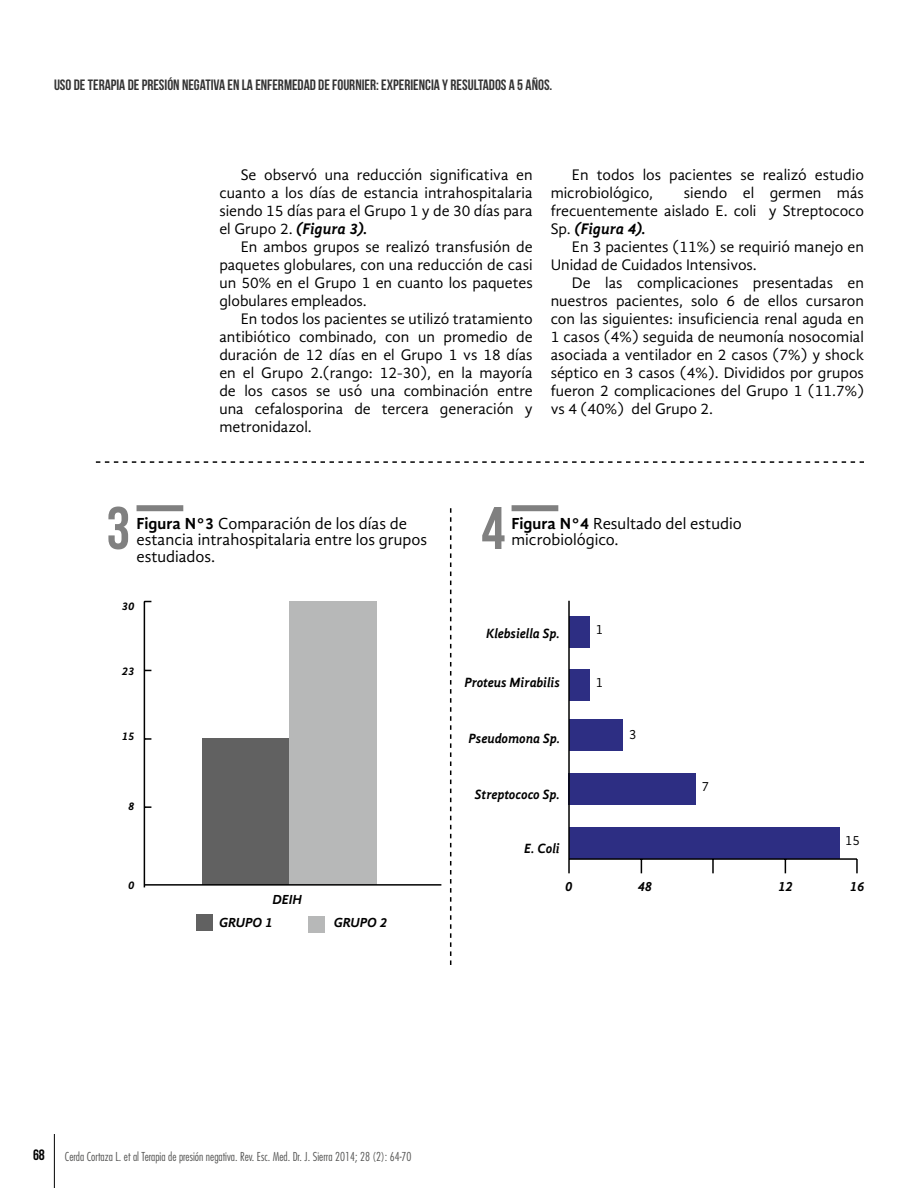
<style>
.page{position:relative;width:918px;height:1188px;background:#fff}
.page>*{position:absolute;margin:0;border:0;box-sizing:border-box;transform-origin:0 0}
.t1{font:700 60px "Bebas Neue";color:#808080}
.t2{font:16.5px/16.5px "Gandhi Sans";color:#000}
.t3{font:15.75px/18px "Gandhi Sans";color:#000;text-align:justify}
.t4{font:15px "Bebas Neue";color:#333}
.t5{font:700 15px "Bebas Neue";color:#000}
.t6{font:italic 700 13.8px "Gandhi Sans";color:#000;scale:.96 1}
.t7{font:13.8px "Gandhi Sans";color:#000;scale:.96 1}
.t8{font:italic 700 13.5px/23.2px "Gandhi Sans";color:#000}
.t9{font:300 condensed 12px "Futura Std";color:#575756}
.t10{font:italic 700 11.4px "Gandhi Sans";color:#000}
.s1{font-weight:700;font-style:italic}
.s2{font-weight:700}
</style>
<div class="page">
<hr style="left:54px;top:1134px;width:1px;height:54px;background:#000">
<hr style="left:144px;top:602px;width:1px;height:285px;background:#000">
<svg style="left:145px;top:738px;width:6px;height:2px"></svg>
<svg style="left:145px;top:806px;width:6px;height:2px"></svg>
<div style="left:202px;top:739px;width:88px;height:146px;background:#616161"></div>
<div style="left:290px;top:601px;width:87px;height:284px;background:#b7b8b8"></div>
<hr style="left:144px;top:884px;width:297px;height:2px;background:#000">
<div style="left:196px;top:914px;width:17px;height:17px;background:#616161"></div>
<div style="left:308px;top:916px;width:17px;height:17px;background:#b7b8b8"></div>
<div style="left:137px;top:505px;width:46px;height:6px;background:#808080"></div>
<div style="left:512px;top:505px;width:46px;height:6px;background:#808080"></div>
<svg style="left:96px;top:461px;width:768px;height:2px"></svg>
<div style="left:569px;top:616px;width:21px;height:32px;background:#2d2e83"></div>
<div style="left:569px;top:669px;width:21px;height:32px;background:#2d2e83"></div>
<div style="left:569px;top:719px;width:54px;height:32px;background:#2d2e83"></div>
<div style="left:569px;top:773px;width:127px;height:32px;background:#2d2e83"></div>
<div style="left:569px;top:827px;width:270px;height:32px;background:#2d2e83"></div>
<hr style="left:569px;top:858px;width:288px;height:2px;background:#000">
<hr style="left:568px;top:601px;width:2px;height:272px;background:#000">
<svg style="left:641px;top:860px;width:1px;height:13px"></svg>
<svg style="left:712px;top:860px;width:2px;height:13px"></svg>
<svg style="left:785px;top:860px;width:1px;height:13px"></svg>
<svg style="left:856px;top:859px;width:2px;height:14px"></svg>
<svg style="left:450px;top:508px;width:1px;height:457px"></svg>
<p class="t4" style="left:54px;top:77px;width:500px">USO DE TERAPIA DE PRESIÓN NEGATIVA EN LA ENFERMEDAD DE FOURNIER: EXPERIENCIA Y RESULTADOS A 5 AÑOS.</p>
<p class="t3" style="left:219px;top:166px;width:315px;text-indent:21px">Se observó una reducción significativa en cuanto a los días de estancia intrahospitalaria siendo 15 días para el Grupo 1 y de 30 días para el Grupo 2. <span class="s1">(Figura 3).</span></p>
<p class="t3" style="left:219px;top:238px;width:315px;text-indent:21px">En ambos grupos se realizó transfusión de paquetes globulares, con una reducción de casi un 50% en el Grupo 1 en cuanto los paquetes globulares empleados.</p>
<p class="t3" style="left:219px;top:310px;width:315px;text-indent:21px">En todos los pacientes se utilizó tratamiento antibiótico combinado, con un promedio de duración de 12 días en el Grupo 1 vs 18 días en el Grupo 2.(rango: 12-30), en la mayoría de los casos se usó una combinación entre una cefalosporina de tercera generación y metronidazol.</p>
<p class="t3" style="left:551px;top:166px;width:315px;text-indent:21px">En todos los pacientes se realizó estudio microbiológico,</p>
<p class="t3" style="left:551px;top:184px;width:315px;text-indent:133px">siendo el germen más frecuentemente aislado E. coli y Streptococo Sp. <span class="s1">(Figura 4).</span></p>
<p class="t3" style="left:551px;top:238px;width:315px;text-indent:21px">En 3 pacientes (11%) se requirió manejo en<br>Unidad de Cuidados Intensivos.</p>
<p class="t3" style="left:551px;top:274px;width:315px;text-indent:21px">De las complicaciones presentadas en nuestros pacientes, solo 6 de ellos cursaron con las siguientes: insuficiencia renal aguda en 1 casos (4%) seguida de neumonía nosocomial asociada a ventilador en 2 casos (7%) y shock séptico en 3 casos (4%). Divididos por grupos fueron 2 complicaciones del Grupo 1 (11.7%) vs 4 (40%) del Grupo 2.</p>
<h1 class="t1" style="left:106px;top:495px;width:25px">3</h1>
<h1 class="t1" style="left:481px;top:495px;width:25px">4</h1>
<p class="t2" style="left:137px;top:515px;width:292px"><span class="s2">Figura N°3</span> Comparación de los días de estancia intrahospitalaria entre los grupos estudiados.</p>
<p class="t2" style="left:512px;top:515px;width:232px"><span class="s2">Figura N°4</span> Resultado del estudio</p>
<p class="t2" style="left:512px;top:531px;width:109px">microbiológico.</p>
<p class="t10" style="left:122px;top:599px;width:14px">30</p>
<p class="t10" style="left:122px;top:665px;width:14px">23</p>
<p class="t10" style="left:122px;top:730px;width:14px">15</p>
<p class="t10" style="left:128px;top:800px;width:8px">8</p>
<p class="t10" style="left:128px;top:879px;width:8px">0</p>
<p class="t8" style="left:219px;top:888px;width:84px;text-indent:53px">DEIH<br>GRUPO 1</p>
<p class="t8" style="left:334px;top:911px;width:55px">GRUPO 2</p>
<p class="t6" style="left:486px;top:625px;width:78px">Klebsiella Sp.</p>
<p class="t6" style="left:464px;top:675px;width:101px">Proteus Mirabilis</p>
<p class="t6" style="left:469px;top:731px;width:97px">Pseudomona Sp.</p>
<p class="t6" style="left:475px;top:787px;width:90px">Streptococo Sp.</p>
<p class="t6" style="left:524px;top:840px;width:38px">E. Coli</p>
<p class="t6" style="left:565px;top:878px;width:9px">0</p>
<p class="t7" style="left:596px;top:621px;width:9px">1</p>
<p class="t7" style="left:596px;top:675px;width:9px">1</p>
<p class="t7" style="left:629px;top:726px;width:9px">3</p>
<p class="t7" style="left:702px;top:779px;width:9px">7</p>
<p class="t7" style="left:845px;top:832px;width:17px">15</p>
<p class="t6" style="left:638px;top:878px;width:17px">48</p>
<p class="t6" style="left:778px;top:878px;width:17px">12</p>
<p class="t6" style="left:850px;top:878px;width:17px">16</p>
<p class="t5" style="left:33px;top:1147px;width:13px">68</p>
<p class="t9" style="left:65px;top:1149px;width:348px">Cerda Cortaza L. et al Terapia de presión negativa. Rev. Esc. Med. Dr. J. Sierra 2014; 28 (2): 64-70</p>
</div>
